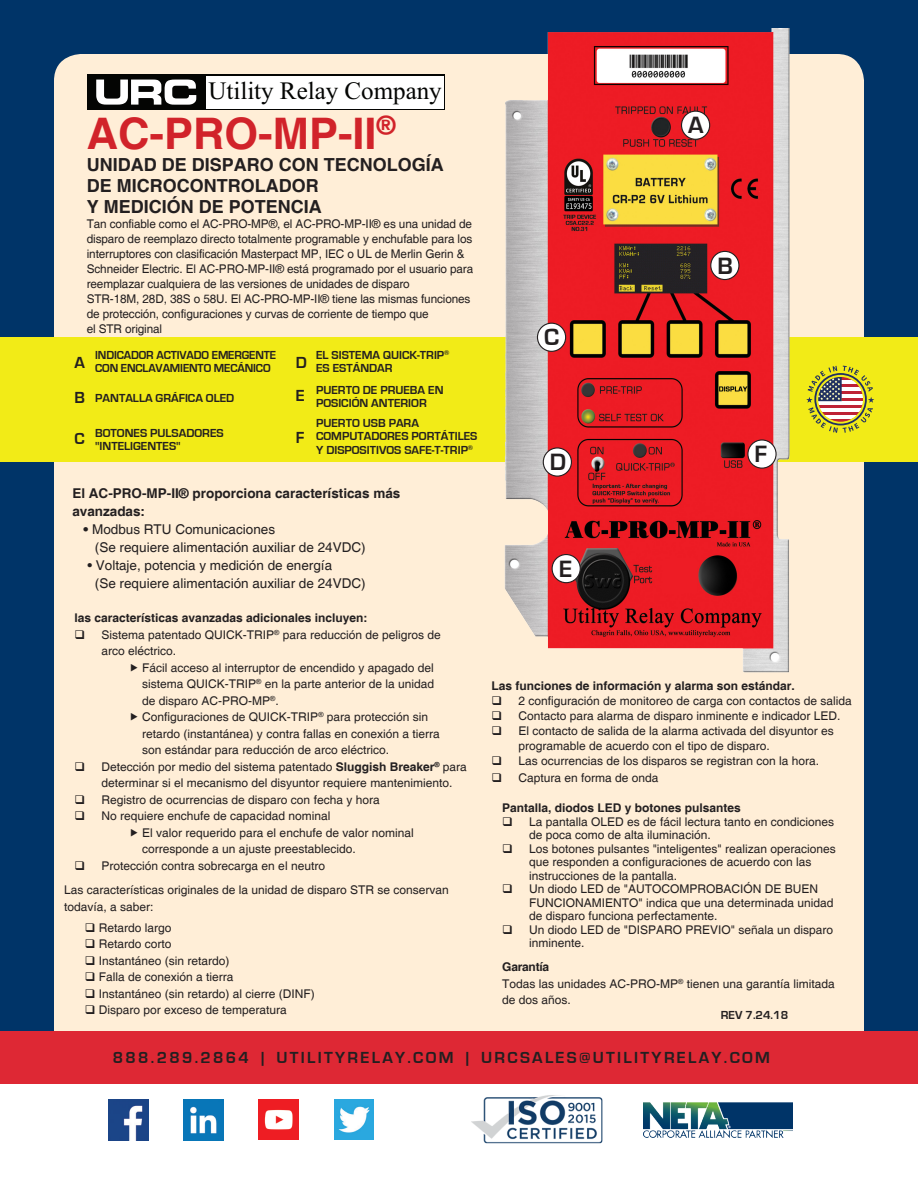
<style>
.page{position:relative;width:918px;height:1188px;background:#fff}
.page>*{position:absolute;margin:0;border:0;box-sizing:border-box;transform-origin:0 0}
.t1{font:700 43.5px "Helvetica";color:#d1232a}
.t2{font:25.05px "Times New Roman";color:#040503}
.t3{font:700 24.3px "Eurostile";color:#231f20}
.t4{font:700 18px/21px "Helvetica";color:#231f20}
.t5{font:700 16.5px "Eurostile";letter-spacing:.14em;color:#231f20}
.t6{font:13.5px/18px "Helvetica";color:#231f20}
.t7{font:700 13.5px/18px "Helvetica";color:#231f20}
.t8{font:12px/16.5px "Helvetica";color:#231f20}
.t9{font:700 12px/13.5px "Eurostile";color:#231f20}
.t10{font:700 12px "Helvetica";color:#231f20}
.t11{font:700 12px "Helvetica";letter-spacing:-.02em;color:#231f20}
.s1{font-weight:700}
</style>
<div class="page">
<div style="left:0;top:0;width:918px;height:1163px;background:#003468"></div>
<div style="left:54px;top:54px;width:810px;height:1029px;background:#ffeed7;border-radius:27px"></div>
<div style="left:0;top:1083px;width:918px;height:105px;background:#fff"></div>
<div style="left:0;top:1031px;width:918px;height:52px;background:#de2834"></div>
<img style="left:644px;top:1102px;width:149px;height:36px">
<img style="left:108px;top:1099px;width:40px;height:41px">
<img style="left:184px;top:1099px;width:39px;height:41px">
<img style="left:335px;top:1100px;width:39px;height:40px">
<img style="left:259px;top:1100px;width:40px;height:40px">
<svg style="left:87px;top:75px;width:358px;height:35px;background:#222321"></svg>
<div style="left:206px;top:76px;width:237px;height:32px;background:#fff"></div>
<svg style="left:96px;top:80px;width:100px;height:25px;background:#989998"></svg>
<div style="left:0;top:337px;width:918px;height:124px;background:#f2eb17"></div>
<svg style="left:835px;top:366px;width:39px;height:67px"></svg>
<img style="left:495px;top:28px;width:340px;height:645px">
<div style="left:552px;top:555px;width:28px;height:28px;background:#fff;border-radius:50%"></div>
<div style="left:552px;top:554px;width:29px;height:29px;border:1px solid #231f20;border-radius:50%"></div>
<div style="left:537px;top:323px;width:29px;height:28px;background:#fff;border-radius:50%"></div>
<div style="left:537px;top:323px;width:29px;height:29px;border:1px solid #231f20;border-radius:50%"></div>
<div style="left:543px;top:448px;width:28px;height:28px;background:#fff;border-radius:50%"></div>
<div style="left:543px;top:447px;width:29px;height:30px;border:1px solid #231f20;border-radius:50%"></div>
<div style="left:682px;top:111px;width:28px;height:28px;background:#fff;border-radius:50%"></div>
<div style="left:681px;top:111px;width:29px;height:29px;border:1px solid #231f20;border-radius:50%"></div>
<div style="left:711px;top:251px;width:28px;height:29px;background:#fff;border-radius:50%"></div>
<div style="left:710px;top:251px;width:30px;height:29px;border:1px solid #231f20;border-radius:50%"></div>
<div style="left:748px;top:440px;width:28px;height:28px;background:#fff;border-radius:50%"></div>
<div style="left:747px;top:439px;width:30px;height:30px;border:1px solid #231f20;border-radius:50%"></div>
<img style="left:471px;top:1095px;width:132px;height:49px">
<p class="t2" style="left:208px;top:74px;width:235px">Utility Relay Company</p>
<p class="t1" style="left:87px;top:107px;width:310px">AC-PRO-MP-II<sup>®</sup></p>
<p class="t4" style="left:87px;top:156px;width:359px">UNIDAD DE DISPARO CON TECNOLOGÍA<br>DE MICROCONTROLADOR</p>
<p class="t4" style="left:87px;top:198px;width:237px">Y MEDICIÓN DE POTENCIA</p>
<p class="t8" style="left:87px;top:217px;width:388px;line-height:15px">Tan confiable como el AC-PRO-MP®, el AC-PRO-MP-II® es una unidad de disparo de reemplazo directo totalmente programable y enchufable para los interruptores con clasificación Masterpact MP, IEC o UL de Merlin Gerin &amp; Schneider Electric. El AC-PRO-MP-II® está programado por el usuario para reemplazar cualquiera de las versiones de unidades de disparo<br>STR-18M, 28D, 38S o 58U. El AC-PRO-MP-II® tiene las mismas funciones de protección, configuraciones y curvas de corriente de tiempo que<br>el STR original</p>
<p class="t9" style="left:95px;top:348px;width:183px">INDICADOR ACTIVADO EMERGENTE<br>CON ENCLAVAMIENTO MECÁNICO</p>
<p class="t9" style="left:316px;top:383px;width:129px">PUERTO DE PRUEBA EN<br>POSICIÓN ANTERIOR</p>
<p class="t9" style="left:316px;top:348px;width:135px">EL SISTEMA QUICK-TRIP<sup>®<br></sup>ES ESTÁNDAR</p>
<p class="t5" style="left:75px;top:353px;width:12px">A</p>
<p class="t5" style="left:296px;top:353px;width:13px">D</p>
<p class="t5" style="left:75px;top:388px;width:12px">B</p>
<p class="t5" style="left:296px;top:387px;width:10px">E</p>
<p class="t9" style="left:95px;top:391px;width:141px">PANTALLA GRÁFICA OLED</p>
<p class="t9" style="left:95px;top:426px;width:130px">BOTONES PULSADORES "INTELIGENTES"</p>
<p class="t9" style="left:316px;top:416px;width:163px">PUERTO USB PARA<br>COMPUTADORES PORTÁTILES<br>Y DISPOSITIVOS SAFE-T-TRIP<sup>®</sup></p>
<p class="t5" style="left:296px;top:429px;width:10px">F</p>
<p class="t5" style="left:75px;top:430px;width:12px">C</p>
<p class="t7" style="left:72px;top:485px;width:330px">El AC-PRO-MP-II® proporciona características más avanzadas:</p>
<p class="t6" style="left:84px;top:521px;width:193px"><span class="s1">•</span> Modbus RTU Comunicaciones</p>
<p class="t6" style="left:95px;top:539px;width:272px">(Se requiere alimentación auxiliar de 24VDC)</p>
<p class="t6" style="left:95px;top:557px;width:272px;text-indent:-8px">• Voltaje, potencia y medición de energía<br>(Se requiere alimentación auxiliar de 24VDC)</p>
<p class="t10" style="left:75px;top:611px;width:294px">las características avanzadas adicionales incluyen:</p>
<p class="t8" style="left:102px;top:627px;width:341px">Sistema patentado QUICK-TRIP<sup>®</sup> para reducción de peligros de arco eléctrico.</p>
<p class="t8" style="left:142px;top:660px;width:293px;text-align:justify">Fácil acceso al interruptor de encendido y apagado del sistema QUICK-TRIP<sup>®</sup> en la parte anterior de la unidad de disparo AC-PRO-MP<sup>®</sup>.</p>
<p class="t8" style="left:142px;top:709px;width:299px">Configuraciones de QUICK-TRIP<sup>®</sup> para protección sin retardo (instantánea) y contra fallas en conexión a tierra son estándar para reducción de arco eléctrico.</p>
<p class="t8" style="left:102px;top:759px;width:367px">Detección por medio del sistema patentado <span class="s1">Sluggish Breaker</span><sup>®</sup> para determinar si el mecanismo del disyuntor requiere mantenimiento.</p>
<p class="t8" style="left:102px;top:792px;width:280px">Registro de ocurrencias de disparo con fecha y hora</p>
<p class="t8" style="left:102px;top:808px;width:230px">No requiere enchufe de capacidad nominal</p>
<p class="t8" style="left:142px;top:825px;width:273px">El valor requerido para el enchufe de valor nominal corresponde a un ajuste preestablecido.</p>
<p class="t8" style="left:102px;top:858px;width:225px">Protección contra sobrecarga en el neutro</p>
<p class="t8" style="left:64px;top:882px;width:386px">Las características originales de la unidad de disparo STR se conservan todavía, a saber:</p>
<p class="t8" style="left:99px;top:920px;width:74px">Retardo largo</p>
<p class="t8" style="left:99px;top:936px;width:74px">Retardo corto</p>
<p class="t8" style="left:99px;top:953px;width:132px">Instantáneo (sin retardo)</p>
<p class="t8" style="left:99px;top:969px;width:136px">Falla de conexión a tierra</p>
<p class="t8" style="left:99px;top:986px;width:218px">Instantáneo (sin retardo) al cierre (DINF)</p>
<p class="t8" style="left:99px;top:1002px;width:190px">Disparo por exceso de temperatura</p>
<p class="t3" style="left:544px;top:324px;width:17px">C</p>
<p class="t3" style="left:550px;top:449px;width:18px">D</p>
<p class="t3" style="left:559px;top:555px;width:15px">E</p>
<p class="t3" style="left:688px;top:112px;width:17px">A</p>
<p class="t3" style="left:717px;top:252px;width:17px">B</p>
<p class="t3" style="left:755px;top:441px;width:14px">F</p>
<p class="t10" style="left:491px;top:679px;width:305px">Las funciones de información y alarma son estándar.</p>
<p class="t8" style="left:518px;top:693px;width:335px">2 configuración de monitoreo de carga con contactos de salida</p>
<p class="t8" style="left:518px;top:708px;width:324px">Contacto para alarma de disparo inminente e indicador LED.</p>
<p class="t8" style="left:518px;top:724px;width:317px;line-height:15px">El contacto de salida de la alarma activada del disyuntor es programable de acuerdo con el tipo de disparo.</p>
<p class="t8" style="left:518px;top:753px;width:302px">Las ocurrencias de los disparos se registran con la hora.</p>
<p class="t8" style="left:518px;top:770px;width:142px">Captura en forma de onda</p>
<p class="t10" style="left:502px;top:801px;width:240px">Pantalla, diodos LED y botones pulsantes</p>
<p class="t8" style="left:529px;top:815px;width:306px;line-height:13.5px">La pantalla OLED es de fácil lectura tanto en condiciones de poca como de alta iluminación.</p>
<p class="t8" style="left:529px;top:842px;width:308px;line-height:13.5px">Los botones pulsantes "inteligentes" realizan operaciones que responden a configuraciones de acuerdo con las instrucciones de la pantalla.</p>
<p class="t8" style="left:529px;top:883px;width:306px;line-height:13.5px">Un diodo LED de "AUTOCOMPROBACIÓN DE BUEN<br>FUNCIONAMIENTO" indica que una determinada unidad de disparo funciona perfectamente.</p>
<p class="t8" style="left:529px;top:923px;width:305px;line-height:13.5px">Un diodo LED de "DISPARO PREVIO" señala un disparo inminente.</p>
<p class="t11" style="left:502px;top:960px;width:49px">Garantía</p>
<p class="t8" style="left:502px;top:976px;width:334px">Todas las unidades AC-PRO-MP<sup>®</sup> tienen una garantía limitada de dos años.</p>
<p class="t9" style="left:721px;top:1009px;width:69px">REV 7.24.18</p>
<p class="t5" style="left:113px;top:1049px;width:659px">888.289.2864 | UTILITYRELAY.COM | URCSALES@UTILITYRELAY.COM</p>
</div>
